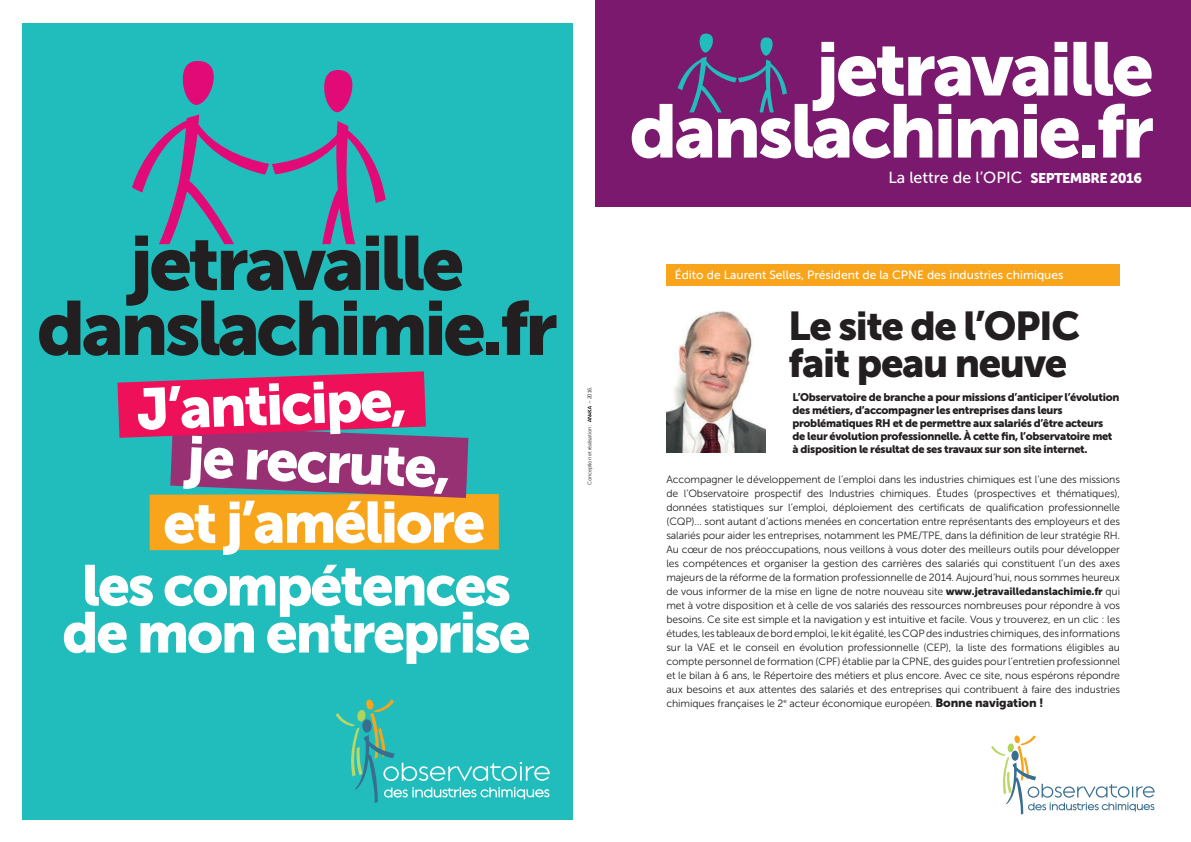
<style>
.page{position:relative;width:1191px;height:842px;background:#fff}
.page>*{position:absolute;margin:0;border:0;box-sizing:border-box;transform-origin:0 0}
.t1{font:76px/65px "Museo Sans 900";letter-spacing:-.05em;color:#231f20;text-align:center}
.t2{font:75px/62px "Museo Sans 900";letter-spacing:-.04em;color:#fff;text-align:right}
.t3{font:57.8px "Museo Sans 900";letter-spacing:-.04em;color:#fff}
.t4{font:57px/47px "Museo Sans 900";letter-spacing:-.04em;color:#fff;text-align:center}
.t5{font:40px/37px "Museo Sans 900";letter-spacing:-.035em;color:#231f20}
.t6{font:16px "Museo Sans 500";color:#fff}
.t7{font:12px "Museo Sans 500";color:#fff}
.t8{font:11px/13px "Museo Sans 900";letter-spacing:-.03em;color:#231f20}
.t9{font:10.5px/14px "Museo Sans 300";letter-spacing:-.01em;color:#231f20;text-align:justify}
.t10{font:5.4px "Museo Sans 300";letter-spacing:-.03em;color:#231f20}
.s1{font-family:"Museo Sans 900";font-size:14px}
.s2{font-family:"Museo Sans 900"}
.s3{font-family:"Museo Sans 900";font-size:12px}
</style>
<div class="page">
<div style="left:23px;top:23px;width:550px;height:796px;background:#21bdbd"></div>
<svg style="left:132px;top:60px;width:254px;height:184px"></svg>
<svg style="left:335px;top:699px;width:215px;height:104px"></svg>
<svg style="left:587px;top:406px;width:4px;height:16px"></svg>
<svg style="left:117px;top:371px;width:382px;height:179px"></svg>
<img style="left:666px;top:311px;width:99px;height:142px">
<div style="left:595px;top:0;width:596px;height:207px;background:#7b196e"></div>
<svg style="left:677px;top:33px;width:110px;height:79px"></svg>
<div style="left:666px;top:264px;width:454px;height:21px;background:#f9a51b"></div>
<svg style="left:991px;top:735px;width:163px;height:80px"></svg>
<h1 class="t1" style="left:37px;top:231px;width:522px">jetravaille danslachimie.fr</h1>
<h3 class="t3" style="left:135px;top:376px;width:272px;rotate:-2deg">J’anticipe,</h3>
<h3 class="t3" style="left:188px;top:425px;width:265px;rotate:2deg">je recrute,</h3>
<h3 class="t3" style="left:163px;top:490px;width:324px">et j’améliore</h3>
<h3 class="t4" style="left:62px;top:562px;width:470px">les compétences de mon entreprise</h3>
<p class="t10" style="left:586px;top:404px;width:19px;rotate:-90deg">– 2016.</p>
<p class="t10" style="left:586px;top:485px;width:62px;rotate:-90deg">Conception et réalisation :</p>
<h2 class="t2" style="left:629px;top:38px;width:526px">jetravaille danslachimie.fr</h2>
<h3 class="t6" style="left:888px;top:169px;width:255px">La lettre de l’OPIC <span class="s1">SEPTEMBRE 2016</span></h3>
<p class="t7" style="left:675px;top:268px;width:390px">Édito de Laurent Selles, Président de la CPNE des industries chimiques</p>
<h3 class="t5" style="left:788px;top:307px;width:293px">Le site de l’OPIC fait peau neuve</h3>
<p class="t8" style="left:792px;top:391px;width:328px">L’Observatoire de branche a pour missions d’anticiper l’évolution des métiers, d’accompagner les entreprises dans leurs problématiques RH et de permettre aux salariés d’être acteurs<br>de leur évolution professionnelle. À cette fin, l’observatoire met à disposition le résultat de ses travaux sur son site internet.</p>
<p class="t9" style="left:666px;top:472px;width:455px">Accompagner le développement de l’emploi dans les industries chimiques est l’une des missions de l’Observatoire prospectif des Industries chimiques. Études (prospectives et thématiques), données statistiques sur l’emploi, déploiement des certificats de qualification professionnelle (CQP)… sont autant d’actions menées en concertation entre représentants des employeurs et des salariés pour aider les entreprises, notamment les PME/TPE, dans la définition de leur stratégie RH.<br>Au cœur de nos préoccupations, nous veillons à vous doter des meilleurs outils pour développer les compétences et organiser la gestion des carrières des salariés qui constituent l’un des axes majeurs de la réforme de la formation professionnelle de 2014. Aujourd’hui, nous sommes heureux de vous informer de la mise en ligne de notre nouveau site <span class="s2">www.jetravailledanslachimie.fr</span> qui met à votre disposition et à celle de vos salariés des ressources nombreuses pour répondre à vos besoins. Ce site est simple et la navigation y est intuitive et facile. Vous y trouverez, en un clic : les études, les tableaux de bord emploi, le kit égalité, les CQP des industries chimiques, des informations sur la VAE et le conseil en évolution professionnelle (CEP), la liste des formations éligibles au compte personnel de formation (CPF) établie par la CPNE, des guides pour l’entretien professionnel et le bilan à 6 ans, le Répertoire des métiers et plus encore. Avec ce site, nous espérons répondre aux besoins et aux attentes des salariés et des entreprises qui contribuent à faire des industries chimiques françaises le 2<sup>e</sup> acteur économique européen. <span class="s3">Bonne navigation !</span></p>
</div>
